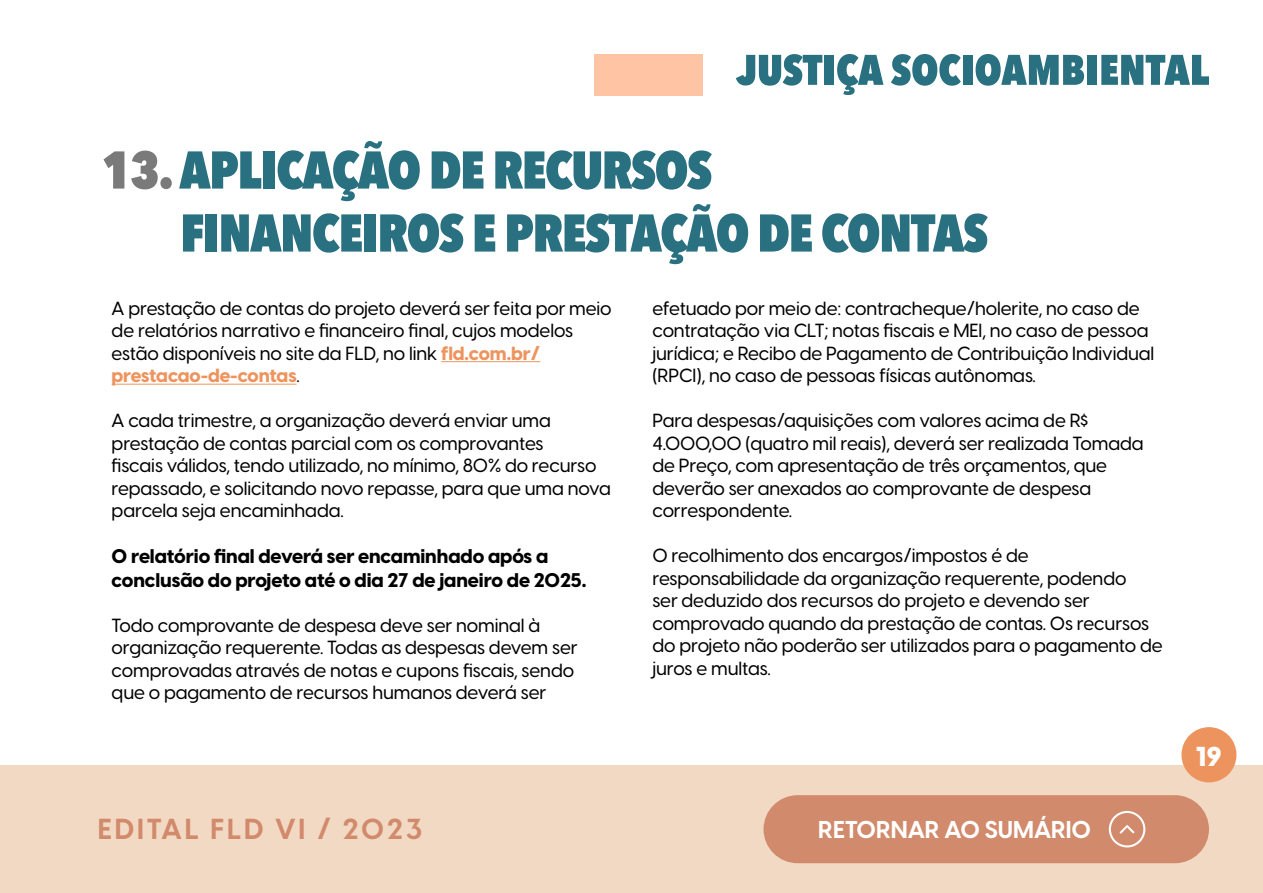
<style>
.page{position:relative;width:1263px;height:893px;background:#fff}
.page>*{position:absolute;margin:0;border:0;box-sizing:border-box;transform-origin:0 0}
.t1{font:800 52.5px/63px "Avenir Next Condensed";letter-spacing:-.025em;color:#297080}
.t2{font:700 28.5px "Visby CF";letter-spacing:.1em;color:#d18a6b}
.t3{font:800 27px "Visby CF";color:#fff}
.t4{font:700 24px "Visby CF";color:#fff}
.t5{font:800 19.5px/23.4px "Visby CF";letter-spacing:-.005em;color:#000}
.t6{font:500 18.75px/22.5px "Visby CF";letter-spacing:-.005em;color:#000}
.s1{color:#7a7a7a}
.s2{font-weight:800;color:#ed945e}
</style>
<div class="page">
<div style="left:0;top:765px;width:1263px;height:128px;background:#f2d9c4"></div>
<div style="left:763px;top:795px;width:446px;height:68px;background:#d18a6b;border-radius:34px"></div>
<svg style="left:1109px;top:811px;width:36px;height:36px"></svg>
<div style="left:1181px;top:727px;width:55px;height:55px;background:#ed945e;border-radius:27px"></div>
<div style="left:594px;top:54px;width:109px;height:41px;background:#ffc4a3"></div>
<svg style="left:736px;top:54px;width:86px;height:32px"></svg>
<div style="left:824px;top:55px;width:10px;height:30px;background:#297080"></div>
<svg style="left:837px;top:54px;width:46px;height:41px"></svg>
<svg style="left:891px;top:54px;width:70px;height:32px"></svg>
<div style="left:963px;top:55px;width:9px;height:30px;background:#297080"></div>
<svg style="left:975px;top:54px;width:109px;height:32px"></svg>
<div style="left:1088px;top:55px;width:9px;height:30px;background:#297080"></div>
<svg style="left:1101px;top:55px;width:108px;height:30px"></svg>
<hr style="left:441px;top:361px;width:99px;height:1px;background:#ed945e">
<hr style="left:112px;top:384px;width:185px;height:1px;background:#ed945e">
<h1 class="t1" style="left:180px;top:138px;width:809px;text-indent:-78px"><span class="s1">13.</span>APLICAÇÃO DE RECURSOS<br>FINANCEIROS E PRESTAÇÃO DE CONTAS</h1>
<p class="t6" style="left:112px;top:297px;width:502px">A prestação de contas do projeto deverá ser feita por meio de relatórios narrativo e financeiro final, cujos modelos estão disponíveis no site da FLD, no link <span class="s2">fld.com.br/ prestacao-de-contas</span>.</p>
<p class="t6" style="left:112px;top:409px;width:501px">A cada trimestre, a organização deverá enviar uma prestação de contas parcial com os comprovantes<br>fiscais válidos, tendo utilizado, no mínimo, 80% do recurso repassado, e solicitando novo repasse, para que uma nova parcela seja encaminhada.</p>
<p class="t5" style="left:112px;top:545px;width:476px">O relatório final deverá ser encaminhado após a conclusão do projeto até o dia 27 de janeiro de 2025.</p>
<p class="t6" style="left:112px;top:614px;width:468px">Todo comprovante de despesa deve ser nominal à organização requerente. Todas as despesas devem ser comprovadas através de notas e cupons fiscais, sendo que o pagamento de recursos humanos deverá ser</p>
<p class="t6" style="left:652px;top:297px;width:503px">efetuado por meio de: contracheque/holerite, no caso de contratação via CLT; notas fiscais e MEI, no caso de pessoa jurídica; e Recibo de Pagamento de Contribuição Individual (RPCI), no caso de pessoas físicas autônomas.</p>
<p class="t6" style="left:652px;top:409px;width:493px">Para despesas/aquisições com valores acima de R$ 4.000,00 (quatro mil reais), deverá ser realizada Tomada de Preço, com apresentação de três orçamentos, que deverão ser anexados ao comprovante de despesa correspondente.</p>
<p class="t6" style="left:652px;top:544px;width:512px">O recolhimento dos encargos/impostos é de responsabilidade da organização requerente, podendo<br>ser deduzido dos recursos do projeto e devendo ser comprovado quando da prestação de contas. Os recursos do projeto não poderão ser utilizados para o pagamento de juros e multas.</p>
<h2 class="t2" style="left:98px;top:811px;width:326px">EDITAL FLD VI / 2023</h2>
<p class="t4" style="left:818px;top:814px;width:274px">RETORNAR AO SUMÁRIO</p>
<h3 class="t3" style="left:1195px;top:738px;width:28px">19</h3>
</div>
